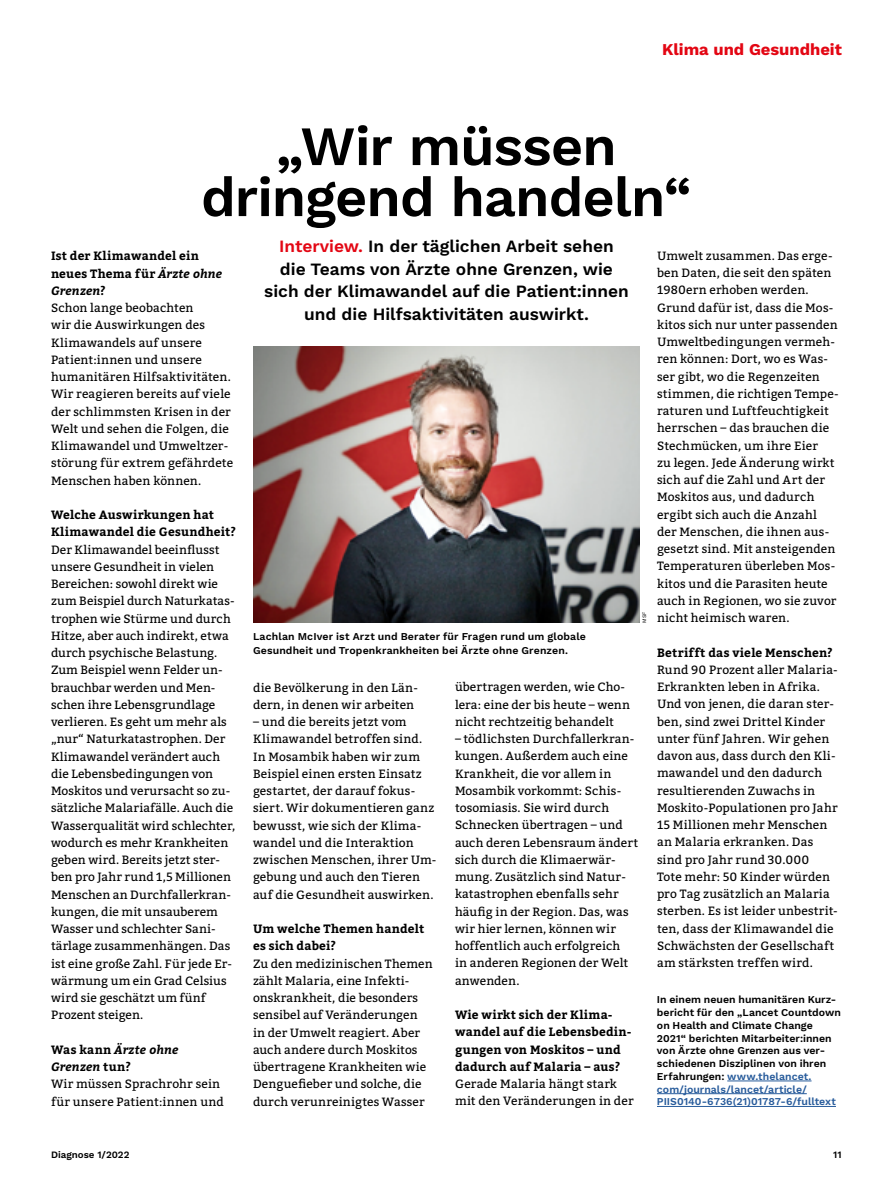
<style>
.page{position:relative;width:893px;height:1191px;background:#fff}
.page>*{position:absolute;margin:0;border:0;box-sizing:border-box;transform-origin:0 0}
.t1{font:600 55.5px/51px "Work Sans";letter-spacing:-.015em;color:#000;text-align:center}
.t2{font:600 17.25px/22.5px "Work Sans";color:#000;text-align:center}
.t3{font:700 16.5px "Work Sans";color:#e30613}
.t4{font:12px/17.2px "Bitter";letter-spacing:.01em;color:#000}
.t5{font:700 12px/17.2px "Bitter";letter-spacing:.015em;color:#000}
.t6{font:600 10.5px/12.8px "Work Sans";letter-spacing:.005em;color:#000}
.t7{font:600 9.75px "Work Sans";color:#000}
.t8{font:5.25px "Work Sans";color:#000}
.s1{color:#e30613}
.s2{font-weight:700}
.s3{font-weight:700;font-style:italic}
.s4{color:#275b9b}
</style>
<div class="page">
<hr style="left:727px;top:1080px;width:84px;height:1px;background:#275b9b">
<hr style="left:657px;top:1093px;width:150px;height:1px;background:#275b9b">
<hr style="left:657px;top:1106px;width:179px;height:1px;background:#275b9b">
<img style="left:253px;top:347px;width:387px;height:276px">
<h3 class="t3" style="left:662px;top:40px;width:181px">Klima und Gesundheit</h3>
<h1 class="t1" style="left:201px;top:123px;width:492px">„Wir müssen dringend handeln“</h1>
<h2 class="t2" style="left:264px;top:236px;width:366px"><span class="s1">Interview.</span> In der täglichen Arbeit sehen<br>die Teams von Ärzte ohne Grenzen, wie sich der Klimawandel auf die Patient:innen und die Hilfsaktivitäten auswirkt.</h2>
<p class="t4" style="left:657px;top:247px;width:183px">Umwelt zusammen. Das erge&shy;ben Daten, die seit den späten<br>1980ern erhoben werden.<br>Grund dafür ist, dass die Mos&shy;kitos sich nur unter passenden<br>Umweltbedingungen vermeh&shy;ren können: Dort, wo es Was&shy;ser gibt, wo die Regenzeiten stimmen, die richtigen Tempe&shy;raturen und Luftfeuchtigkeit herrschen – das brauchen die<br>Stechmücken, um ihre Eier<br>zu legen. Jede Änderung wirkt sich auf die Zahl und Art der<br>Moskitos aus, und dadurch ergibt sich auch die Anzahl der Menschen, die ihnen aus&shy;gesetzt sind. Mit ansteigenden<br>Temperaturen überleben Mos&shy;kitos und die Parasiten heute auch in Regionen, wo sie zuvor nicht heimisch waren.</p>
<p class="t5" style="left:657px;top:644px;width:177px">Betrifft das viele Menschen?</p>
<p class="t4" style="left:657px;top:661px;width:182px">Rund 90 Prozent aller Malaria-<br>Erkrankten leben in Afrika.<br>Und von jenen, die daran ster&shy;ben, sind zwei Drittel Kinder unter fünf Jahren. Wir gehen davon aus, dass durch den Kli&shy;mawandel und den dadurch resultierenden Zuwachs in<br>Moskito-Populationen pro Jahr<br>15 Millionen mehr Menschen an Malaria erkranken. Das sind pro Jahr rund 30.000<br>Tote mehr: 50 Kinder würden pro Tag zusätzlich an Malaria sterben. Es ist leider unbestrit&shy;ten, dass der Klimawandel die<br>Schwächsten der Gesellschaft am stärksten treffen wird.</p>
<p class="t4" style="left:51px;top:248px;width:184px"><span class="s2">Ist der Klimawandel ein neues Thema für</span> <span class="s3">Ärzte ohne<br>Grenzen</span><span class="s2">?<br></span>Schon lange beobachten<br>wir die Auswirkungen des<br>Klimawandels auf unsere<br>Patient:innen und unsere humanitären Hilfsaktivitäten.<br>Wir reagieren bereits auf viele der schlimmsten Krisen in der<br>Welt und sehen die Folgen, die<br>Klimawandel und Umweltzer&shy;störung für extrem gefährdete<br>Menschen haben können.</p>
<p class="t5" style="left:51px;top:506px;width:186px">Welche Auswirkungen hat<br>Klimawandel die Gesundheit?</p>
<p class="t4" style="left:51px;top:541px;width:186px">Der Klimawandel beeinflusst unsere Gesundheit in vielen<br>Bereichen: sowohl direkt wie zum Beispiel durch Naturkatas&shy;trophen wie Stürme und durch<br>Hitze, aber auch indirekt, etwa durch psychische Belastung.<br>Zum Beispiel wenn Felder un&shy;brauchbar werden und Men&shy;schen ihre Lebensgrundlage verlieren. Es geht um mehr als „nur“ Naturkatastrophen. Der<br>Klimawandel verändert auch die Lebensbedingungen von<br>Moskitos und verursacht so zu&shy;sätzliche Malariafälle. Auch die<br>Wasserqualität wird schlechter, wodurch es mehr Krankheiten geben wird. Bereits jetzt ster&shy;ben pro Jahr rund 1,5 Millionen<br>Menschen an Durchfallerkran&shy;kungen, die mit unsauberem<br>Wasser und schlechter Sani&shy;tärlage zusammenhängen. Das ist eine große Zahl. Für jede Er&shy;wärmung um ein Grad Celsius wird sie geschätzt um fünf<br>Prozent steigen.</p>
<p class="t4" style="left:51px;top:1041px;width:174px"><span class="s2">Was kann</span> <span class="s3">Ärzte ohne<br>Grenzen</span> <span class="s2">tun?<br></span>Wir müssen Sprachrohr sein für unsere Patient:innen und</p>
<p class="t8" style="left:641px;top:623px;width:13px;rotate:-90deg">MSF</p>
<p class="t6" style="left:253px;top:630px;width:335px;line-height:13.5px">Lachlan McIver ist Arzt und Berater für Fragen rund um globale<br>Gesundheit und Tropenkrankheiten bei Ärzte ohne Grenzen.</p>
<p class="t4" style="left:455px;top:678px;width:177px">übertragen werden, wie Cho&shy;lera: eine der bis heute – wenn nicht rechtzeitig behandelt</p>
<p class="t4" style="left:455px;top:730px;width:185px">– tödlichsten Durchfallerkran&shy;kungen. Außerdem auch eine<br>Krankheit, die vor allem in<br>Mosambik vorkommt: Schis&shy;tosomiasis. Sie wird durch<br>Schnecken übertragen – und auch deren Lebensraum ändert sich durch die Klimaerwär&shy;mung. Zusätzlich sind Natur&shy;katastrophen ebenfalls sehr häufig in der Region. Das, was wir hier lernen, können wir hoffentlich auch erfolgreich<br>in anderen Regionen der Welt anwenden.</p>
<p class="t5" style="left:455px;top:1006px;width:178px">Wie wirkt sich der Klima&shy;wandel auf die Lebensbedin&shy;gungen von Moskitos – und dadurch auf Malaria – aus?</p>
<p class="t4" style="left:455px;top:1075px;width:180px">Gerade Malaria hängt stark mit den Veränderungen in der</p>
<p class="t4" style="left:253px;top:679px;width:166px">die Bevölkerung in den Län&shy;dern, in denen wir arbeiten</p>
<p class="t4" style="left:253px;top:713px;width:185px">– und die bereits jetzt vom<br>Klimawandel betroffen sind.<br>In Mosambik haben wir zum<br>Beispiel einen ersten Einsatz gestartet, der darauf fokus&shy;siert. Wir dokumentieren ganz bewusst, wie sich der Klima&shy;wandel und die Interaktion zwischen Menschen, ihrer Um&shy;gebung und auch den Tieren auf die Gesundheit auswirken.</p>
<p class="t5" style="left:253px;top:920px;width:173px">Um welche Themen handelt es sich dabei?</p>
<p class="t4" style="left:253px;top:954px;width:181px">Zu den medizinischen Themen zählt Malaria, eine Infekti&shy;onskrankheit, die besonders sensibel auf Veränderungen in der Umwelt reagiert. Aber auch andere durch Moskitos übertragene Krankheiten wie<br>Denguefieber und solche, die durch verunreinigtes Wasser</p>
<p class="t6" style="left:657px;top:994px;width:185px">In einem neuen humanitären Kurz&shy;bericht für den „Lancet Countdown on Health and Climate Change 2021“ berichten Mitarbeiter:innen von Ärzte ohne Grenzen aus ver&shy;schiedenen Disziplinen von ihren Erfahrungen: <span class="s4">www.thelancet. com/journals/lancet/article/ PIIS0140- 6736(21)01787- 6/fulltext</span></p>
<p class="t7" style="left:51px;top:1148px;width:80px">Diagnose 1/2022</p>
<p class="t7" style="left:833px;top:1148px;width:10px">11</p>
</div>
